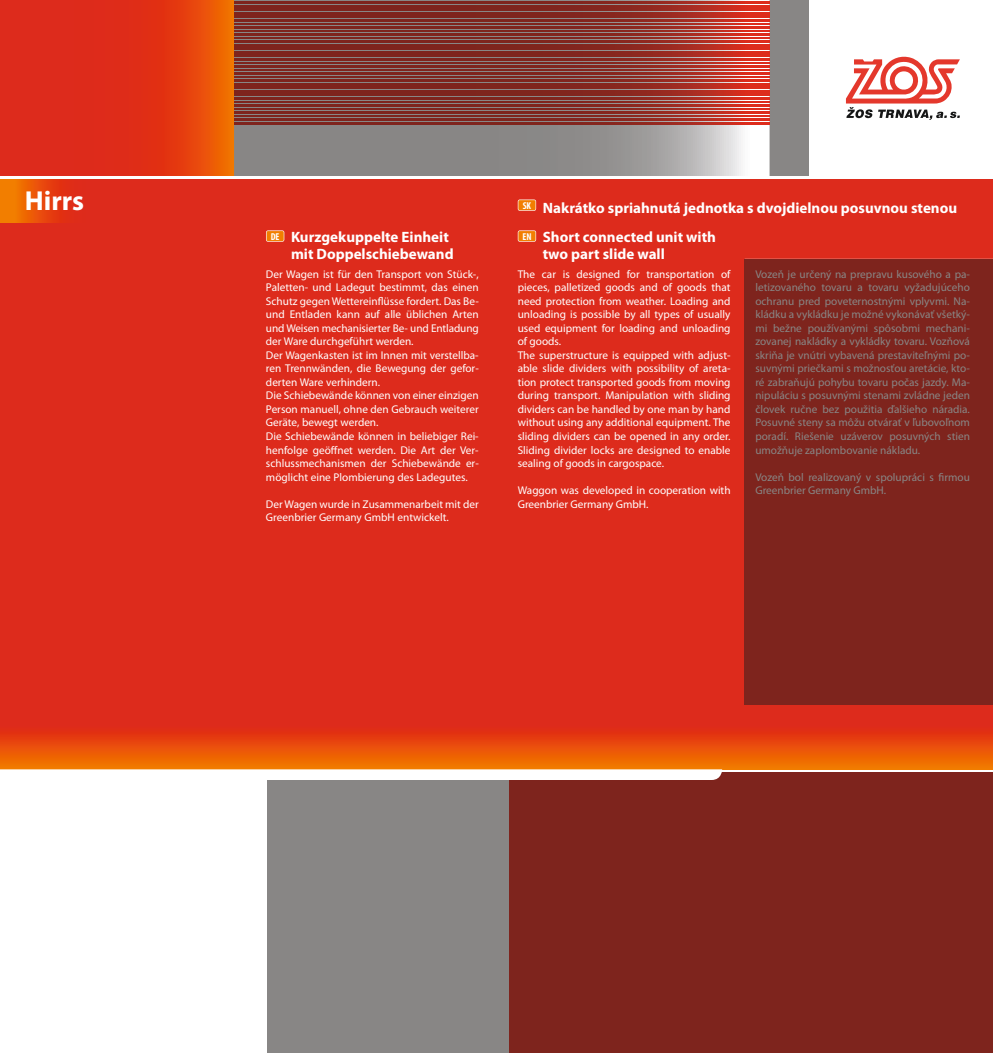
<style>
.page{position:relative;width:993px;height:1053px;background:#fff}
.page>*{position:absolute;margin:0;border:0;box-sizing:border-box;transform-origin:0 0}
.t1{font:700 27.5px "Myriad Pro";color:#fff}
.t2{font:700 15px/17.5px "Myriad Pro";color:#fff}
.t3{font:11.25px/13.5px "Myriad Pro";color:#fff}
.t4{font:11.25px/13.5px "Myriad Pro";color:#888685;text-align:justify}
.t5{font:700 condensed 10px "Myriad Pro";color:#fff}
</style>
<div class="page">
<div style="left:267px;top:769px;width:725px;height:283px;background:#888685"></div>
<div style="left:509px;top:771px;width:483px;height:281px;background:#7e241d"></div>
<hr style="left:0;top:769px;width:992px;height:2px;background:#fff">
<div style="left:0;top:179px;width:992px;height:526px;background:#dd2b1c"></div>
<div style="left:744px;top:259px;width:248px;height:447px;background:#7e241d"></div>
<svg style="left:0;top:705px;width:992px;height:64px"></svg>
<div style="left:769px;top:0;width:39px;height:178px;background:#888685"></div>
<svg style="left:845px;top:56px;width:114px;height:64px"></svg>
<svg style="left:0;top:0;width:234px;height:176px"></svg>
<svg style="left:234px;top:0;width:535px;height:176px"></svg>
<svg style="left:234px;top:2px;width:535px;height:2px"></svg>
<svg style="left:234px;top:5px;width:535px;height:2px"></svg>
<svg style="left:234px;top:9px;width:535px;height:2px"></svg>
<svg style="left:234px;top:12px;width:535px;height:2px"></svg>
<svg style="left:234px;top:16px;width:535px;height:2px"></svg>
<svg style="left:234px;top:19px;width:535px;height:2px"></svg>
<svg style="left:234px;top:23px;width:535px;height:2px"></svg>
<svg style="left:234px;top:27px;width:535px;height:1px"></svg>
<svg style="left:234px;top:30px;width:535px;height:2px"></svg>
<svg style="left:234px;top:34px;width:535px;height:1px"></svg>
<svg style="left:234px;top:37px;width:535px;height:2px"></svg>
<svg style="left:234px;top:41px;width:535px;height:2px"></svg>
<svg style="left:234px;top:44px;width:535px;height:2px"></svg>
<svg style="left:234px;top:48px;width:535px;height:2px"></svg>
<svg style="left:234px;top:51px;width:535px;height:2px"></svg>
<svg style="left:234px;top:55px;width:535px;height:2px"></svg>
<svg style="left:234px;top:58px;width:535px;height:2px"></svg>
<svg style="left:234px;top:62px;width:535px;height:2px"></svg>
<svg style="left:234px;top:66px;width:535px;height:1px"></svg>
<svg style="left:234px;top:69px;width:535px;height:2px"></svg>
<svg style="left:234px;top:73px;width:535px;height:1px"></svg>
<svg style="left:234px;top:76px;width:535px;height:2px"></svg>
<svg style="left:234px;top:80px;width:535px;height:1px"></svg>
<svg style="left:234px;top:83px;width:535px;height:2px"></svg>
<svg style="left:234px;top:87px;width:535px;height:2px"></svg>
<svg style="left:234px;top:90px;width:535px;height:2px"></svg>
<svg style="left:234px;top:94px;width:535px;height:2px"></svg>
<svg style="left:234px;top:97px;width:535px;height:2px"></svg>
<svg style="left:234px;top:101px;width:535px;height:2px"></svg>
<svg style="left:234px;top:105px;width:535px;height:1px"></svg>
<svg style="left:234px;top:108px;width:535px;height:2px"></svg>
<svg style="left:234px;top:112px;width:535px;height:1px"></svg>
<svg style="left:234px;top:115px;width:535px;height:2px"></svg>
<svg style="left:234px;top:119px;width:535px;height:1px"></svg>
<svg style="left:234px;top:122px;width:535px;height:2px"></svg>
<svg style="left:0;top:769px;width:722px;height:11px"></svg>
<svg style="left:266px;top:230px;width:18px;height:12px"></svg>
<svg style="left:517px;top:199px;width:19px;height:12px"></svg>
<svg style="left:517px;top:230px;width:19px;height:12px"></svg>
<svg style="left:0;top:179px;width:91px;height:43px"></svg>
<hr style="left:0;top:176px;width:992px;height:2px;background:#fff">
<h1 class="t1" style="left:25px;top:190px;width:61px">Hirrs</h1>
<p class="t5" style="left:270px;top:233px;width:10px">DE</p>
<h2 class="t2" style="left:291px;top:229px;width:164px">Kurzgekuppelte Einheit mit Doppelschiebewand</h2>
<p class="t5" style="left:522px;top:202px;width:10px">SK</p>
<p class="t5" style="left:522px;top:233px;width:11px">EN</p>
<h2 class="t2" style="left:542px;top:200px;width:416px">Nakrátko spriahnutá jednotka s dvojdielnou posuvnou stenou</h2>
<h2 class="t2" style="left:542px;top:229px;width:175px">Short connected unit with two part slide wall</h2>
<p class="t3" style="left:266px;top:268px;width:214px">Der Wagen ist für den Transport von Stück-, Paletten- und Ladegut bestimmt, das einen Schutz gegen Wettereinflüsse fordert. Das Be&shy;und Entladen kann auf alle üblichen Arten und Weisen mechanisierter Be- und Entladung der Ware durchgeführt werden.<br>Der Wagenkasten ist im Innen mit verstellba&shy;ren Trennwänden, die Bewegung der gefor&shy;derten Ware verhindern.<br>Die Schiebewände können von einer einzigen Person manuell, ohne den Gebrauch weiterer Geräte, bewegt werden.<br>Die Schiebewände können in beliebiger Rei&shy;henfolge geöffnet werden. Die Art der Ver&shy;schlussmechanismen der Schiebewände er&shy;möglicht eine Plombierung des Ladegutes.</p>
<p class="t3" style="left:266px;top:498px;width:214px">Der Wagen wurde in Zusammenarbeit mit der<br>Greenbrier Germany GmbH entwickelt.</p>
<p class="t3" style="left:517px;top:268px;width:214px">The car is designed for transportation of pieces, palletized goods and of goods that need protection from weather. Loading and unloading is possible by all types of usually used equipment for loading and unloading of goods.<br>The superstructure is equipped with adjust&shy;able slide dividers with possibility of areta&shy;tion protect transported goods from moving during transport. Manipulation with sliding dividers can be handled by one man by hand without using any additional equipment. The sliding dividers can be opened in any order.<br>Sliding divider locks are designed to enable sealing of goods in cargospace.</p>
<p class="t3" style="left:517px;top:484px;width:214px">Waggon was developed in cooperation with<br>Greenbrier Germany GmbH.</p>
<p class="t4" style="left:755px;top:268px;width:216px">Vozeň je určený na prepravu kusového a pa&shy;letizovaného tovaru a tovaru vyžadujúceho ochranu pred poveternostnými vplyvmi. Na&shy;kládku a vykládku je možné vykonávať všetký&shy;mi bežne používanými spôsobmi mechani&shy;zovanej nakládky a vykládky tovaru. Vozňová skriňa je vnútri vybavená prestaviteľnými po&shy;suvnými priečkami s možnosťou aretácie, kto&shy;ré zabraňujú pohybu tovaru počas jazdy. Ma&shy;nipuláciu s posuvnými stenami zvládne jeden človek ručne bez použitia ďalšieho náradia.<br>Posuvné steny sa môžu otvárať v ľubovoľnom poradí. Riešenie uzáverov posuvných stien umožňuje zaplombovanie nákladu.</p>
<p class="t4" style="left:755px;top:471px;width:216px">Vozeň bol realizovaný v spolupráci s firmou<br>Greenbrier Germany GmbH.</p>
</div>
